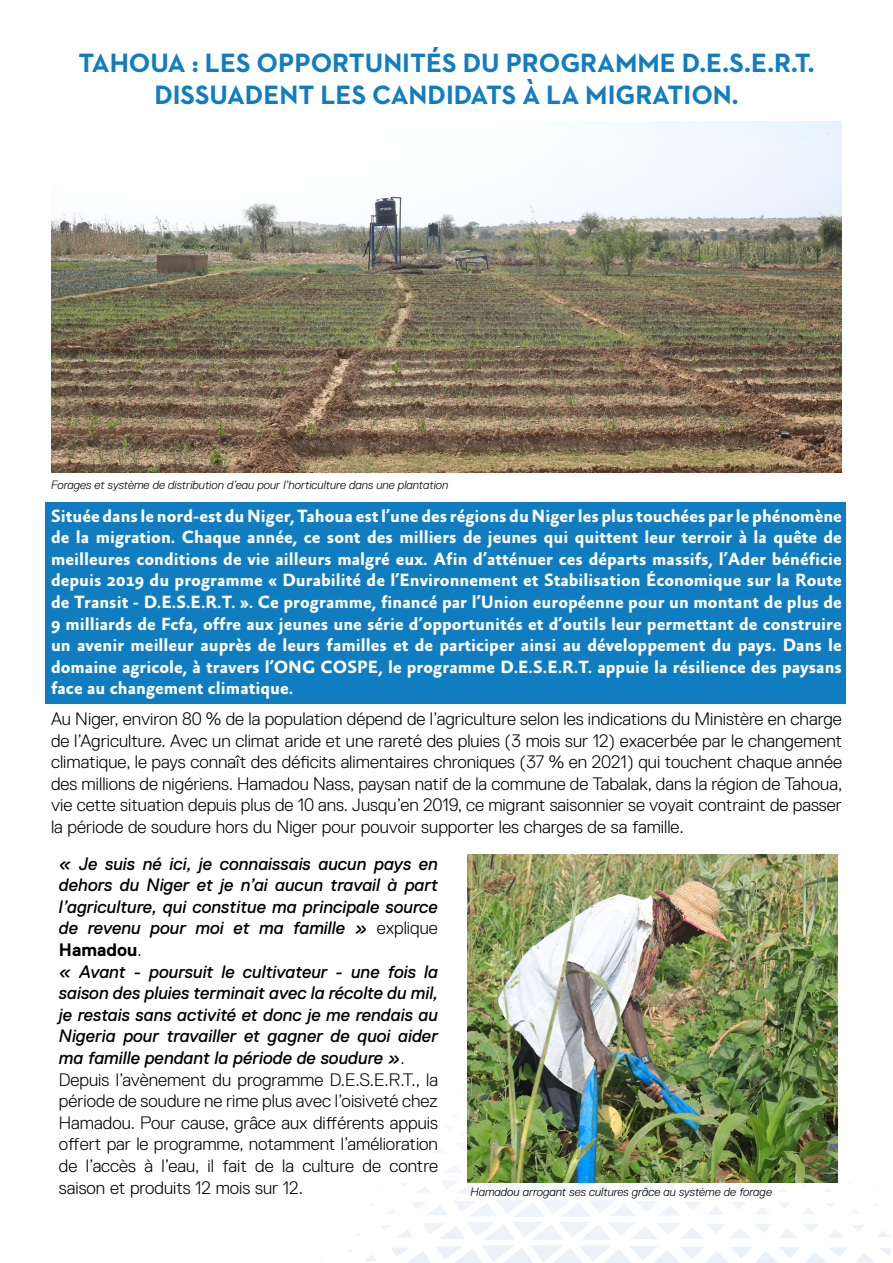
<style>
.page{position:relative;width:893px;height:1263px;background:#fff}
.page>*{position:absolute;margin:0;border:0;box-sizing:border-box;transform-origin:0 0}
.t1{font:700 27px/32.4px "Neutraface 2 Text";color:#117dc1;text-align:center}
.t2{font:700 18px/21.6px "Absara Sans";color:#fff;text-align:justify}
.t3{font:italic 18px/21.6px "Replica";color:#000}
.t4{font:300 18px/21.6px "Replica";color:#000;text-align:justify}
.t5{font:italic 300 12px "Replica";color:#000}
.s1{font-weight:300;font-style:normal}
.s2{font-weight:700;font-style:normal}
</style>
<div class="page">
<svg style="left:348px;top:1014px;width:543px;height:249px"></svg>
<div style="left:46px;top:502px;width:800px;height:201px;background:#117dc1"></div>
<img style="left:51px;top:122px;width:791px;height:350px">
<img style="left:468px;top:855px;width:369px;height:327px">
<h1 class="t1" style="left:78px;top:46px;width:738px">TAHOUA : LES OPPORTUNITÉS DU PROGRAMME D.E.S.E.R.T.<br>DISSUADENT LES CANDIDATS À LA MIGRATION.</h1>
<p class="t5" style="left:51px;top:478px;width:399px">Forages et système de distribution d’eau pour l’horticulture dans une plantation</p>
<p class="t2" style="left:51px;top:505px;width:792px">Située dans le nord-est du Niger, Tahoua est l’une des régions du Niger les plus touchées par le phénomène de la migration. Chaque année, ce sont des milliers de jeunes qui quittent leur terroir à la quête de meilleures conditions de vie ailleurs malgré eux. Afin d’atténuer ces départs massifs, l’Ader bénéficie depuis 2019 du programme « Durabilité de l’Environnement et Stabilisation Économique sur la Route de Transit - D.E.S.E.R.T. ». Ce programme, financé par l’Union européenne pour un montant de plus de 9 milliards de Fcfa, offre aux jeunes une série d’opportunités et d’outils leur permettant de construire un avenir meilleur auprès de leurs familles et de participer ainsi au développement du pays. Dans le domaine agricole, à travers l’ONG COSPE, le programme D.E.S.E.R.T. appuie la résilience des paysans face au changement climatique.</p>
<p class="t4" style="left:51px;top:708px;width:793px">Au Niger, environ 80 % de la population dépend de l’agriculture selon les indications du Ministère en charge de l’Agriculture. Avec un climat aride et une rareté des pluies (3 mois sur 12) exacerbée par le changement climatique, le pays connaît des déficits alimentaires chroniques (37 % en 2021) qui touchent chaque année des millions de nigériens. Hamadou Nass, paysan natif de la commune de Tabalak, dans la région de Tahoua, vie cette situation depuis plus de 10 ans. Jusqu’en 2019, ce migrant saisonnier se voyait contraint de passer la période de soudure hors du Niger pour pouvoir supporter les charges de sa famille.</p>
<p class="t3" style="left:59px;top:852px;width:381px">« Je suis né ici, je connaissais aucun pays en dehors du Niger et je n’ai aucun travail à part l’agriculture, qui constitue ma principale source de revenu pour moi et ma famille » <span class="s1">explique </span><span class="s2">Hamadou</span><span class="s1">.<br></span>« Avant - poursuit le cultivateur - une fois la saison des pluies terminait avec la récolte du mil, je restais sans activité et donc je me rendais au Nigeria pour travailler et gagner de quoi aider ma famille pendant la période de soudure »<span class="s1">.<br>Depuis l’avènement du programme D.E.S.E.R.T., la période de soudure ne rime plus avec l’oisiveté chez Hamadou. Pour cause, grâce aux différents appuis offert par le programme, notamment l’amélioration de l’accès à l’eau, il fait de la culture de contre saison et produits 12 mois sur 12.</span></p>
<p class="t5" style="left:470px;top:1185px;width:303px">Hamadou arrogant ses cultures grâce au système de forage</p>
</div>
